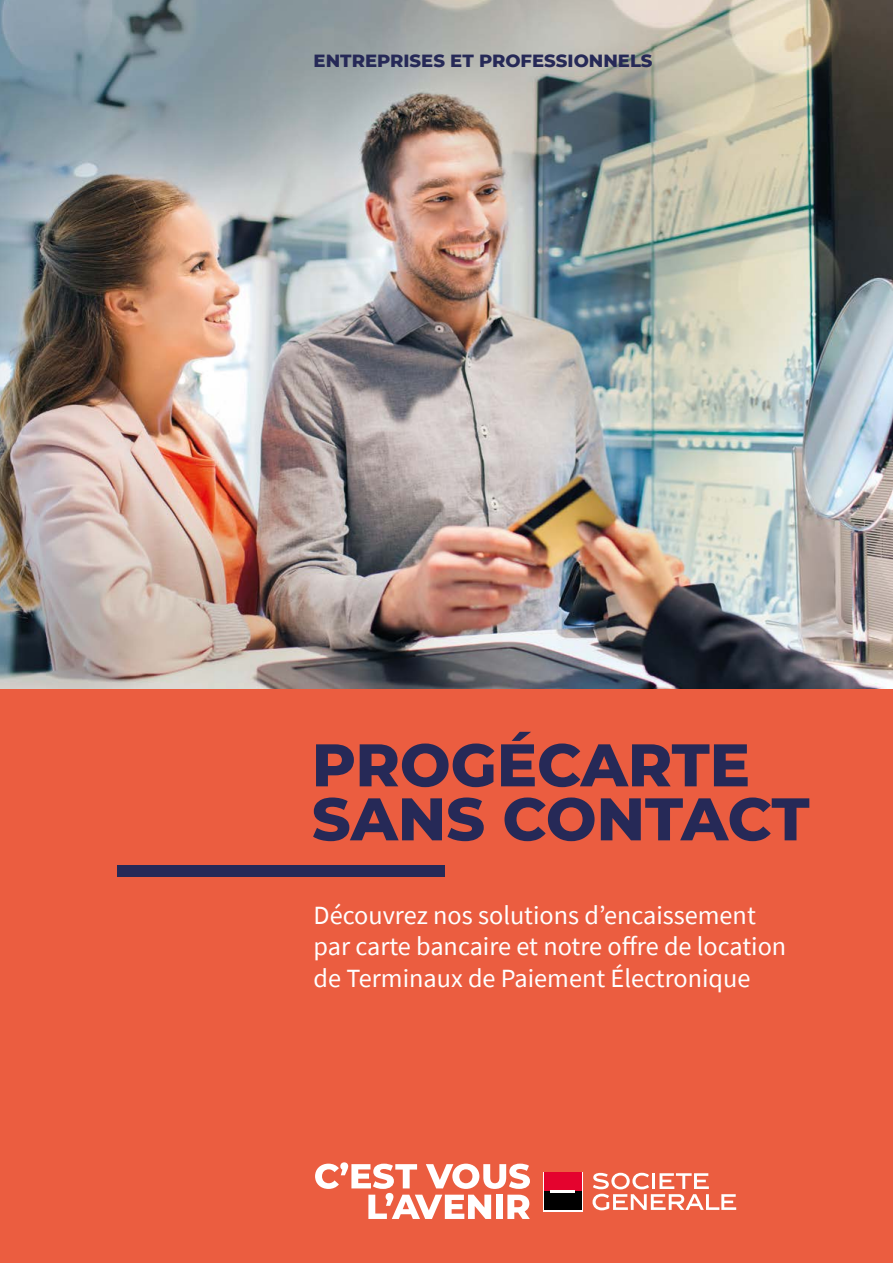
<style>
.page{position:relative;width:893px;height:1263px;background:#eb5d40}
.page>*{position:absolute;margin:0;border:0;box-sizing:border-box;transform-origin:0 0}
.t1{font:800 60px/54px "Montserrat";color:#262957}
.t2{font:26.25px/31.5px "Source Sans Pro";color:#fff}
.t3{font:800 18px "Montserrat";color:#262957}
</style>
<div class="page">
<img style="left:0;top:0;width:893px;height:688px">
<div style="left:118px;top:865px;width:327px;height:12px;background:#262957"></div>
<svg style="left:315px;top:1162px;width:215px;height:57px"></svg>
<svg style="left:543px;top:1172px;width:40px;height:39px"></svg>
<svg style="left:592px;top:1173px;width:144px;height:37px"></svg>
<div style="left:544px;top:1173px;width:38px;height:19px;background:#e4032e"></div>
<div style="left:544px;top:1191px;width:38px;height:19px;background:#000"></div>
<hr style="left:551px;top:1190px;width:24px;height:3px;background:#fff">
<p class="t3" style="left:314px;top:48px;width:340px">ENTREPRISES ET PROFESSIONNELS</p>
<h1 class="t1" style="left:312px;top:735px;width:499px">PROGÉCARTE<br>SANS CONTACT</h1>
<p class="t2" style="left:314px;top:899px;width:474px">Découvrez nos solutions d’encaissement par carte bancaire et notre offre de location de Terminaux de Paiement Électronique</p>
</div>
